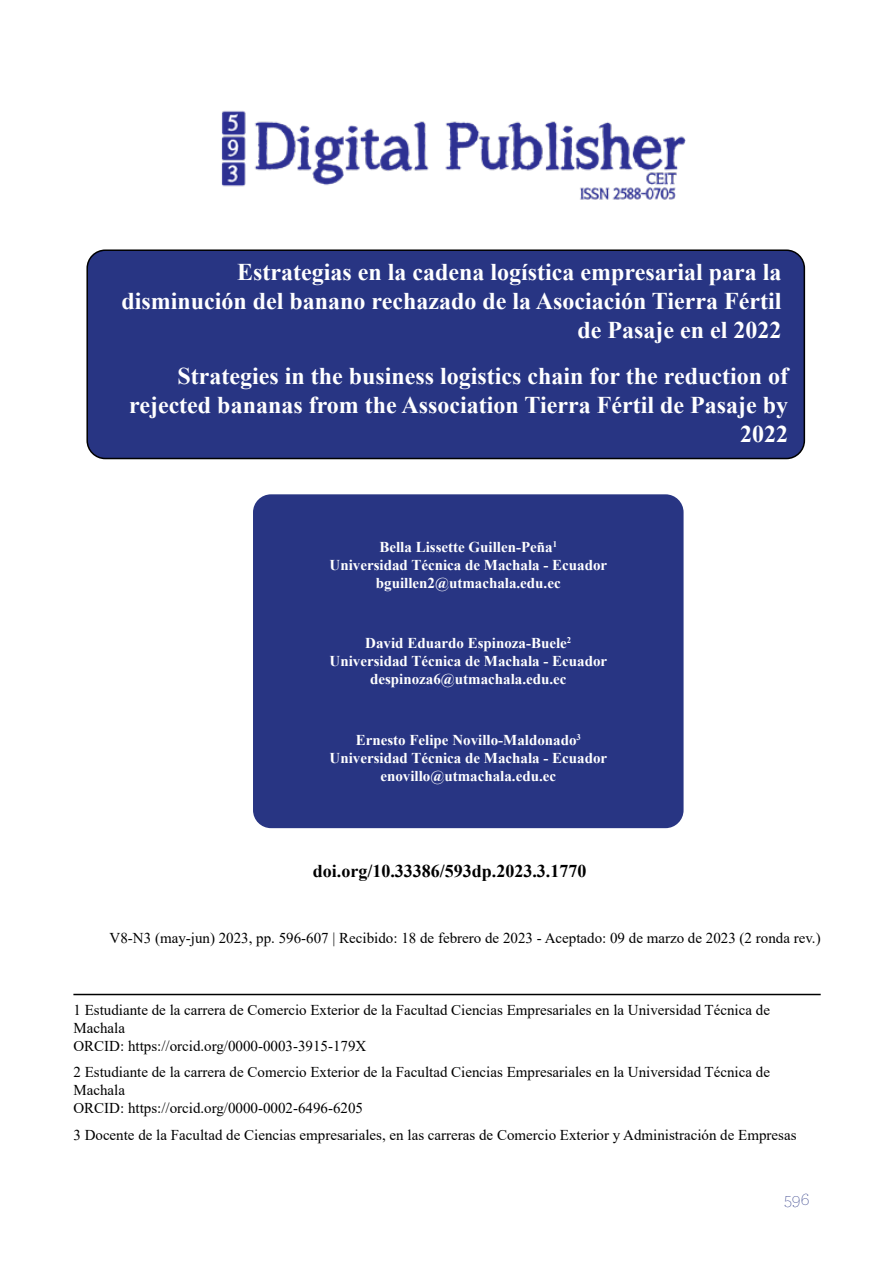
<style>
.page{position:relative;width:893px;height:1263px;background:#fff}
.page>*{position:absolute;margin:0;border:0;box-sizing:border-box;transform-origin:0 0}
.t1{font:700 24px/28.8px "Times New Roman";color:#fff;text-align:right}
.t2{font:700 18px "Times New Roman";color:#000}
.t3{font:200 18px "Archer";color:#283583}
.t4{font:15px/18px "Times New Roman";color:#000}
.t5{font:700 15px/18px "Times New Roman";color:#fff;text-align:center}
</style>
<div class="page">
<div style="left:87px;top:250px;width:717px;height:208px;background:#283583;border-radius:18px"></div>
<div style="left:86px;top:249px;width:719px;height:210px;border:2px solid #000;border-radius:18px"></div>
<img style="left:221px;top:110px;width:465px;height:90px">
<div style="left:253px;top:494px;width:431px;height:334px;background:#283583;border-radius:18px"></div>
<hr style="left:73px;top:994px;width:748px;height:1px;background:#000">
<h1 class="t1" style="left:121px;top:257px;width:662px">Estrategias en la cadena logística empresarial para la disminución del banano rechazado de la Asociación Tierra Fértil de Pasaje en el 2022</h1>
<h1 class="t1" style="left:129px;top:361px;width:660px">Strategies in the business logistics chain for the reduction of rejected bananas from the Association Tierra Fértil de Pasaje by<br>2022</h1>
<p class="t5" style="left:330px;top:537px;width:279px">Bella Lissette Guillen-Peña<sup>1<br></sup>Universidad Técnica de Machala - Ecuador bguillen2@utmachala.edu.ec</p>
<p class="t5" style="left:330px;top:634px;width:279px">David Eduardo Espinoza-Buele<sup>2<br></sup>Universidad Técnica de Machala - Ecuador despinoza6@utmachala.edu.ec</p>
<p class="t5" style="left:330px;top:730px;width:279px">Ernesto Felipe Novillo-Maldonado<sup>3<br></sup>Universidad Técnica de Machala - Ecuador enovillo@utmachala.edu.ec</p>
<p class="t2" style="left:313px;top:858px;width:275px">doi.org/10.33386/593dp.2023.3.1770</p>
<p class="t4" style="left:110px;top:929px;width:713px">V8-N3 (may-jun) 2023, pp. 596-607 | Recibido: 18 de febrero de 2023 - Aceptado: 09 de marzo de 2023 (2 ronda rev.)</p>
<p class="t4" style="left:73px;top:1000px;width:698px">1 Estudiante de la carrera de Comercio Exterior de la Facultad Ciencias Empresariales en la Universidad Técnica de<br>Machala<br>ORCID: https://orcid.org/0000-0003-3915-179X</p>
<p class="t4" style="left:73px;top:1063px;width:698px">2 Estudiante de la carrera de Comercio Exterior de la Facultad Ciencias Empresariales en la Universidad Técnica de<br>Machala<br>ORCID: https://orcid.org/0000-0002-6496-6205</p>
<p class="t4" style="left:73px;top:1125px;width:725px">3 Docente de la Facultad de Ciencias empresariales, en las carreras de Comercio Exterior y Administración de Empresas</p>
<p class="t3" style="left:784px;top:1188px;width:27px">596</p>
</div>
